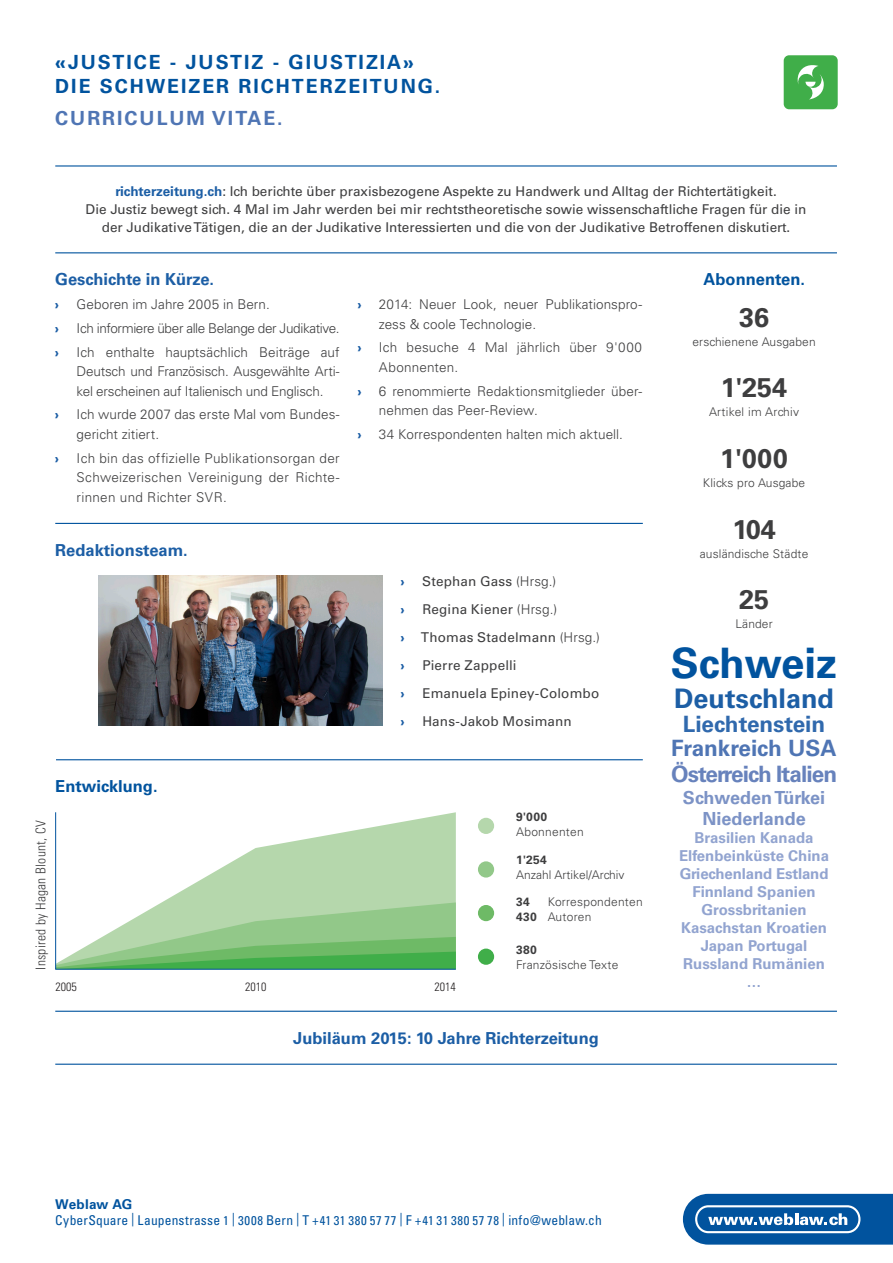
<style>
.page{position:relative;width:893px;height:1263px;background:#fff}
.page>*{position:absolute;margin:0;border:0;box-sizing:border-box;transform-origin:0 0}
.t1{font:700 42px "Univers LT Std";color:#01539e}
.t2{font:700 27px "Univers LT Std";color:#3e3e3f}
.t3{font:700 27px "Univers LT Std";color:#1c5ea5}
.t4{font:700 22.5px "Univers LT Std";color:#6782bc}
.t5{font:700 22.5px "Univers LT Std";color:#3069ad}
.t6{font:700 22.5px "Univers LT Std";color:#4f75b4}
.t7{font:700 19.5px/23.4px "Univers LT Std";letter-spacing:.1em;color:#01539e}
.t8{font:700 19.5px "Univers LT Std";letter-spacing:.1em;color:#4f75b4}
.t9{font:700 18px/21px "Univers LT Std";color:#7c93c6;text-align:center}
.t10{font:700 16.5px "Univers LT Std";color:#1c5ea5}
.t11{font:700 16.5px "Univers LT Std";color:#01539e}
.t12{font:700 15px/18px "Univers LT Std";color:#92a4d0;text-align:center}
.t13{font:300 13.5px/19.5px "Univers LT Std";letter-spacing:.005em;color:#3e3e3f}
.t14{font:13.5px/18px "Univers LT Std";color:#3e3e3f;text-align:center}
.t15{font:condensed 13.5px/16.2px "Univers LT Std";letter-spacing:.015em;color:#01539e}
.t16{font:300 13.5px "Univers LT Std";letter-spacing:-.025em;color:#3e3e3f}
.t17{font:300 condensed 13.5px "Univers LT Std";letter-spacing:.02em;color:#3e3e3f}
.t18{font:700 13.5px "Univers LT Std";color:#1c5ea5}
.t19{font:300 12px/15px "Univers LT Std";letter-spacing:.01em;color:#3e3e3f}
.t20{font:700 12px "Univers LT Std";letter-spacing:.02em;color:#3e3e3f}
.t21{font:300 condensed 12px "Univers LT Std";color:#231f20}
.s1{font-weight:700;color:#1c5ea5}
.s2{font-weight:300}
.s3{font-weight:700}
.s4{font-weight:700;font-stretch:normal}
.s5{font-size:12.75px}
</style>
<div class="page">
<hr style="left:55px;top:252px;width:782px;height:1px;background:#01539e">
<hr style="left:55px;top:165px;width:782px;height:2px;background:#01539e">
<hr style="left:55px;top:1064px;width:782px;height:1px;background:#01539e">
<hr style="left:55px;top:1011px;width:782px;height:1px;background:#01539e">
<hr style="left:55px;top:523px;width:588px;height:1px;background:#01539e">
<div style="left:784px;top:55px;width:54px;height:54px;background:#40ae49;border-radius:5px"></div>
<hr style="left:56px;top:759px;width:587px;height:1px;background:#01539e">
<svg style="left:797px;top:65px;width:27px;height:34px"></svg>
<div style="left:478px;top:818px;width:16px;height:16px;background:#b5d7ac;border-radius:50%"></div>
<div style="left:478px;top:861px;width:16px;height:16px;background:#92c889;border-radius:50%"></div>
<div style="left:478px;top:905px;width:16px;height:16px;background:#6eba66;border-radius:50%"></div>
<div style="left:478px;top:948px;width:16px;height:17px;background:#40ae49;border-radius:50%"></div>
<svg style="left:55px;top:812px;width:401px;height:158px"></svg>
<img style="left:98px;top:576px;width:284px;height:150px">
<svg style="left:683px;top:1194px;width:210px;height:50px"></svg>
<h3 class="t7" style="left:55px;top:51px;width:387px">«Justice - Justiz - Giustizia»<br>Die Schweizer Richterzeitung .</h3>
<h3 class="t8" style="left:55px;top:106px;width:229px">Curriculum vitae.</h3>
<p class="t14" style="left:86px;top:183px;width:722px"><span class="s1">richterzeitung.ch</span>: Ich berichte über praxisbezogene Aspekte zu Handwerk und Alltag der Richtertätigkeit.<br>Die Justiz bewegt sich. 4 Mal im Jahr werden bei mir rechtstheoretische sowie wissenschaftliche Fragen für die in der Judikative Tätigen, die an der Judikative Interessierten und die von der Judikative Betroffenen diskutiert.</p>
<p class="t10" style="left:55px;top:270px;width:160px">Geschichte in Kürze.</p>
<p class="t18" style="left:55px;top:296px;width:5px">›</p>
<p class="t13" style="left:77px;top:295px;width:195px">Geboren im Jahre 2005 in Bern.</p>
<p class="t18" style="left:55px;top:320px;width:5px">›</p>
<p class="t16" style="left:77px;top:320px;width:265px">Ich informiere über alle Belange der Judikative.</p>
<p class="t18" style="left:55px;top:344px;width:5px">›</p>
<p class="t13" style="left:77px;top:342px;width:265px;text-align:justify">Ich enthalte hauptsächlich Beiträge auf Deutsch und Französisch. Ausgewählte Arti&shy;kel erscheinen auf Italienisch und Englisch.</p>
<p class="t18" style="left:55px;top:407px;width:5px">›</p>
<p class="t13" style="left:77px;top:405px;width:265px">Ich wurde 2007 das erste Mal vom Bundes&shy;gericht zitiert.</p>
<p class="t18" style="left:55px;top:450px;width:5px">›</p>
<p class="t13" style="left:77px;top:448px;width:265px;text-align:justify">Ich bin das offizielle Publikationsorgan der Schweizerischen Vereinigung der Richte&shy;rinnen und Richter SVR.</p>
<p class="t10" style="left:55px;top:540px;width:134px">Redaktionsteam.</p>
<p class="t18" style="left:358px;top:296px;width:5px">›</p>
<p class="t13" style="left:379px;top:295px;width:265px">2014: Neuer Look, neuer Publikationspro&shy;zess &amp; coole Technologie.</p>
<p class="t18" style="left:358px;top:340px;width:5px">›</p>
<p class="t13" style="left:379px;top:338px;width:265px">Ich besuche 4 Mal jährlich über 9'000<br>Abonnenten.</p>
<p class="t18" style="left:358px;top:383px;width:5px">›</p>
<p class="t13" style="left:379px;top:381px;width:265px">6 renommierte Redaktionsmitglieder über&shy;nehmen das Peer-Review.</p>
<p class="t18" style="left:358px;top:426px;width:5px">›</p>
<p class="t13" style="left:379px;top:424px;width:246px">34 Korrespondenten halten mich aktuell.</p>
<p class="t18" style="left:401px;top:573px;width:5px">›</p>
<p class="t14" style="left:422px;top:572px;width:136px">Stephan Gass <span class="s2">(Hrsg.)</span></p>
<p class="t18" style="left:401px;top:601px;width:5px">›</p>
<p class="t14" style="left:401px;top:595px;width:200px;line-height:28px;text-align:left;text-indent:21px">Regina Kiener <span class="s2">(Hrsg.)<br></span><span class="s1">›</span> Thomas Stadelmann <span class="s2">(Hrsg.) </span><span class="s1">›</span></p>
<p class="t14" style="left:422px;top:656px;width:96px">Pierre Zappelli</p>
<p class="t18" style="left:401px;top:685px;width:5px">›</p>
<p class="t14" style="left:423px;top:684px;width:178px">Emanuela Epiney-Colombo</p>
<p class="t18" style="left:401px;top:713px;width:5px">›</p>
<p class="t14" style="left:422px;top:712px;width:151px">Hans-Jakob Mosimann</p>
<p class="t11" style="left:55px;top:777px;width:104px">Entwicklung.</p>
<p class="t17" style="left:33px;top:969px;width:150px;rotate:-90deg">Inspired by Hagan Blount, CV</p>
<p class="t20" style="left:516px;top:810px;width:32px">9'000</p>
<p class="t19" style="left:516px;top:824px;width:69px">Abonnenten</p>
<p class="t20" style="left:516px;top:852px;width:32px">1'254</p>
<p class="t19" style="left:516px;top:867px;width:110px">Anzahl Artikel/Archiv</p>
<p class="t20" style="left:516px;top:895px;width:15px">34</p>
<p class="t19" style="left:516px;top:895px;width:128px;text-indent:31px">Korrespondenten<br><span class="s3">430</span> Autoren</p>
<p class="t20" style="left:516px;top:942px;width:22px">380</p>
<p class="t19" style="left:516px;top:957px;width:104px">Französische Texte</p>
<p class="t21" style="left:56px;top:979px;width:23px">2005</p>
<p class="t21" style="left:245px;top:979px;width:23px">2010</p>
<p class="t21" style="left:434px;top:979px;width:23px">2014</p>
<p class="t10" style="left:293px;top:1028px;width:307px">Jubiläum 2015: 10 Jahre Richterzeitung</p>
<p class="t11" style="left:704px;top:270px;width:103px">Abonnenten.</p>
<h2 class="t2" style="left:739px;top:301px;width:32px">36</h2>
<p class="t19" style="left:692px;top:334px;width:125px">erschienene Ausgaben</p>
<h2 class="t2" style="left:721px;top:372px;width:68px">1'254</h2>
<p class="t19" style="left:709px;top:405px;width:92px">Artikel im Archiv</p>
<h2 class="t2" style="left:720px;top:442px;width:69px">1'000</h2>
<p class="t19" style="left:703px;top:475px;width:104px">Klicks pro Ausgabe</p>
<h2 class="t2" style="left:732px;top:513px;width:45px">104</h2>
<p class="t19" style="left:700px;top:546px;width:110px">ausländische Städte</p>
<h2 class="t2" style="left:739px;top:584px;width:32px">25</h2>
<p class="t19" style="left:735px;top:617px;width:39px">Länder</p>
<h1 class="t1" style="left:671px;top:639px;width:168px">Schweiz</h1>
<h2 class="t3" style="left:674px;top:683px;width:161px">Deutschland</h2>
<h3 class="t5" style="left:683px;top:711px;width:144px">Liechtenstein</h3>
<h3 class="t6" style="left:671px;top:735px;width:134px">Frankreich USA</h3>
<h3 class="t4" style="left:671px;top:760px;width:168px">österreich Italien</h3>
<h3 class="t9" style="left:683px;top:787px;width:144px">Schweden Türkei<br>Niederlande</h3>
<p class="t12" style="left:679px;top:829px;width:151px">Brasilien Kanada<br>Elfenbeinküste China<br>Griechenland Estland<br>Finnland Spanien<br>Grossbritanien<br>Kasachstan Kroatien<br>Japan Portugal<br>Russland Rumänien …</p>
<p class="t15" style="left:55px;top:1195px;width:548px"><span class="s4">Weblaw AG<br></span>CyberSquare | Laupenstrasse <span class="s5">1</span> | <span class="s5">3008</span> Bern | T +<span class="s5">41 31 380 57 77</span> | F +<span class="s5">41 31 380 57 78</span> | info@weblaw.ch</p>
</div>
